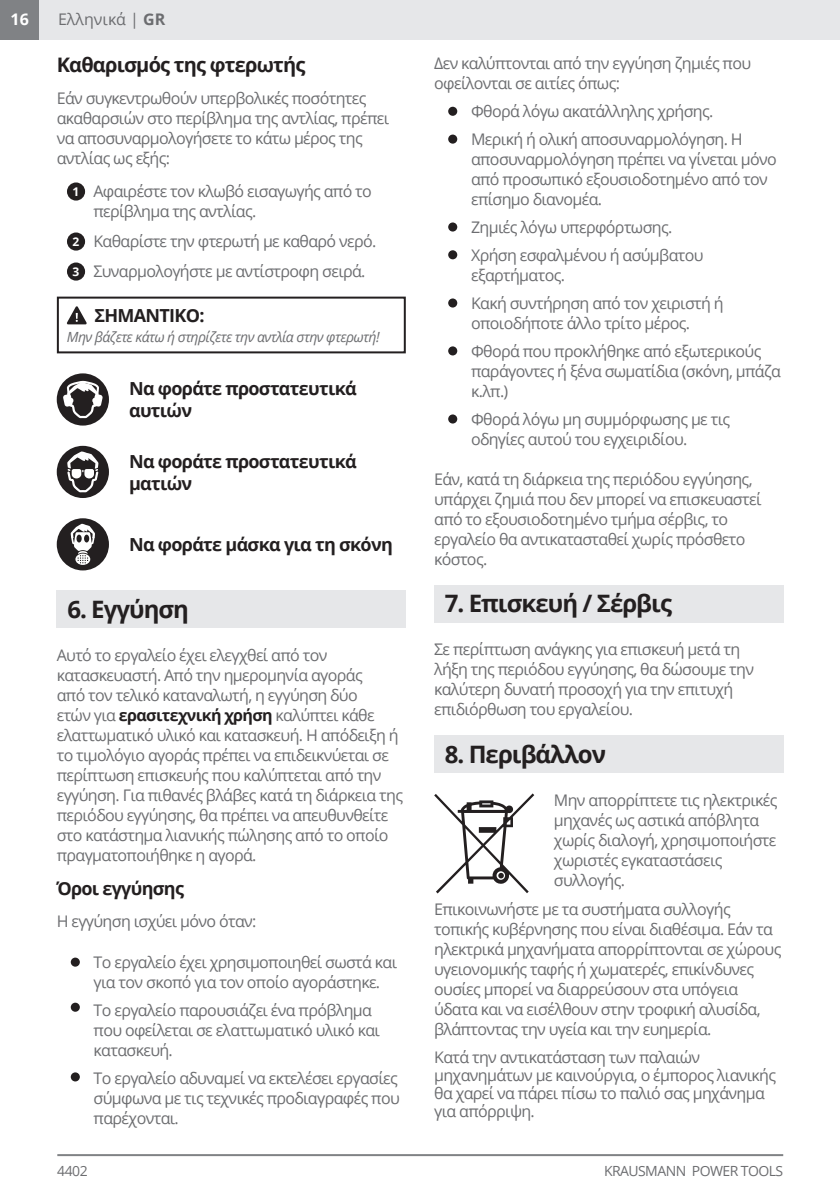
<style>
.page{position:relative;width:840px;height:1191px;background:#fff}
.page>*{position:absolute;margin:0;border:0;box-sizing:border-box;transform-origin:0 0}
.t1{font:700 24px "Open Sans";letter-spacing:-.04em;color:#231f20}
.t2{font:700 20px "Open Sans";letter-spacing:-.04em;color:#231f20}
.t3{font:700 18px/22px "Open Sans";letter-spacing:-.04em;color:#231f20}
.t4{font:16px/20px "Open Sans";letter-spacing:-.04em;color:#6c6d70}
.t5{font:16px "Open Sans";color:#6c6d70}
.t6{font:700 16px "Open Sans";color:#fff}
.t7{font:italic 14px "Open Sans";letter-spacing:-.04em;color:#6c6d70}
.t8{font:14px "Open Sans";letter-spacing:-.04em;color:#6c6d70}
.t9{font:700 12px "Open Sans";color:#fff}
.s1{font-weight:700}
.s2{font-weight:700;color:#231f20}
</style>
<div class="page">
<div style="left:0;top:0;width:40px;height:40px;background:#808285"></div>
<hr style="left:57px;top:1154px;width:725px;height:2px;background:#808285">
<div style="left:40px;top:0;width:799px;height:40px;background:#e6e7e9"></div>
<div style="left:67px;top:182px;width:18px;height:19px;background:#231f20;border-radius:50%"></div>
<div style="left:67px;top:232px;width:18px;height:19px;background:#231f20;border-radius:50%"></div>
<div style="left:67px;top:262px;width:18px;height:19px;background:#231f20;border-radius:50%"></div>
<div style="left:57px;top:373px;width:52px;height:52px;background:#231f20;border-radius:50%"></div>
<svg style="left:63px;top:381px;width:40px;height:37px"></svg>
<div style="left:57px;top:446px;width:52px;height:52px;background:#231f20;border-radius:50%"></div>
<svg style="left:67px;top:451px;width:31px;height:41px"></svg>
<div style="left:57px;top:518px;width:52px;height:52px;background:#231f20;border-radius:50%"></div>
<svg style="left:71px;top:524px;width:24px;height:41px"></svg>
<div style="left:57px;top:297px;width:348px;height:56px;border:2px solid #231f20"></div>
<svg style="left:67px;top:306px;width:20px;height:18px"></svg>
<div style="left:57px;top:590px;width:348px;height:38px;background:#e6e7e9"></div>
<div style="left:71px;top:957px;width:9px;height:9px;background:#231f20;border-radius:50%"></div>
<div style="left:71px;top:1002px;width:9px;height:9px;background:#231f20;border-radius:50%"></div>
<div style="left:71px;top:1072px;width:9px;height:9px;background:#231f20;border-radius:50%"></div>
<div style="left:434px;top:585px;width:348px;height:38px;background:#e6e7e9"></div>
<div style="left:434px;top:735px;width:348px;height:38px;background:#e6e7e9"></div>
<div style="left:448px;top:135px;width:9px;height:9px;background:#231f20;border-radius:50%"></div>
<div style="left:448px;top:107px;width:9px;height:9px;background:#231f20;border-radius:50%"></div>
<div style="left:448px;top:222px;width:9px;height:9px;background:#231f20;border-radius:50%"></div>
<div style="left:448px;top:250px;width:9px;height:9px;background:#231f20;border-radius:50%"></div>
<div style="left:448px;top:298px;width:9px;height:9px;background:#231f20;border-radius:50%"></div>
<div style="left:448px;top:346px;width:9px;height:9px;background:#231f20;border-radius:50%"></div>
<div style="left:448px;top:414px;width:9px;height:9px;background:#231f20;border-radius:50%"></div>
<svg style="left:434px;top:793px;width:100px;height:100px"></svg>
<p class="t6" style="left:11px;top:8px;width:20px">16</p>
<p class="t5" style="left:58px;top:8px;width:109px">Ελληνικά | <span class="s1">GR</span></p>
<p class="t2" style="left:57px;top:51px;width:250px">Καθαρισμός της φτερωτής</p>
<p class="t4" style="left:57px;top:88px;width:334px">Εάν συγκεντρωθούν υπερβολικές ποσότητες ακαθαρσιών στο περίβλημα της αντλίας, πρέπει να αποσυναρμολογήσετε το κάτω μέρος της αντλίας ως εξής:</p>
<p class="t4" style="left:93px;top:180px;width:280px">Αφαιρέστε τον κλωβό εισαγωγής από το περίβλημα της αντλίας.</p>
<p class="t4" style="left:93px;top:225px;width:284px;line-height:30px">Καθαρίστε την φτερωτή με καθαρό νερό.<br>Συναρμολογήστε με αντίστροφη σειρά.</p>
<p class="t9" style="left:73px;top:183px;width:8px">1</p>
<p class="t9" style="left:73px;top:233px;width:8px">2</p>
<p class="t9" style="left:73px;top:263px;width:8px">3</p>
<p class="t3" style="left:95px;top:304px;width:111px">ΣΗΜΑΝΤΙΚΟ:</p>
<p class="t7" style="left:67px;top:328px;width:314px">Μην βάζετε κάτω ή στηρίζετε την αντλία στην φτερωτή!</p>
<p class="t3" style="left:129px;top:377px;width:229px">Να φοράτε προστατευτικά αυτιών</p>
<p class="t3" style="left:129px;top:450px;width:229px">Να φοράτε προστατευτικά ματιών</p>
<p class="t3" style="left:129px;top:533px;width:265px">Να φοράτε μάσκα για τη σκόνη</p>
<h1 class="t1" style="left:67px;top:592px;width:123px">6. Εγγύηση</h1>
<p class="t4" style="left:57px;top:644px;width:347px">Αυτό το εργαλείο έχει ελεγχθεί από τον κατασκευαστή. Από την ημερομηνία αγοράς<br>από τον τελικό καταναλωτή, η εγγύηση δύο<br>ετών για <span class="s2">ερασιτεχνική χρήση</span> καλύπτει κάθε ελαττωματικό υλικό και κατασκευή. Η απόδειξη ή το τιμολόγιο αγοράς πρέπει να επιδεικνύεται σε περίπτωση επισκευής που καλύπτεται από την εγγύηση. Για πιθανές βλάβες κατά τη διάρκεια της περιόδου εγγύησης, θα πρέπει να απευθυνθείτε στο κατάστημα λιανικής πώλησης από το οποίο πραγματοποιήθηκε η αγορά.</p>
<p class="t3" style="left:57px;top:876px;width:129px">Όροι εγγύησης</p>
<p class="t4" style="left:57px;top:910px;width:201px">Η εγγύηση ισχύει μόνο όταν:</p>
<p class="t4" style="left:94px;top:951px;width:305px">Tο εργαλείο έχει χρησιμοποιηθεί σωστά και για τον σκοπό για τον οποίο αγοράστηκε.</p>
<p class="t4" style="left:94px;top:999px;width:287px">Tο εργαλείο παρουσιάζει ένα πρόβλημα που οφείλεται σε ελαττωματικό υλικό και κατασκευή.</p>
<p class="t4" style="left:94px;top:1067px;width:307px;text-align:justify">Το εργαλείο αδυναμεί να εκτελέσει εργασίες σύμφωνα με τις τεχνικές προδιαγραφές που παρέχονται.</p>
<p class="t4" style="left:434px;top:53px;width:318px">Δεν καλύπτονται από την εγγύηση ζημιές που οφείλονται σε αιτίες όπως:</p>
<p class="t4" style="left:471px;top:97px;width:273px;line-height:28px">Φθορά λόγω ακατάλληλης χρήσης.<br>Μερική ή ολική αποσυναρμολόγηση. Η</p>
<p class="t4" style="left:471px;top:149px;width:307px">αποσυναρμολόγηση πρέπει να γίνεται μόνο από προσωπικό εξουσιοδοτημένο από τον επίσημο διανομέα.</p>
<p class="t4" style="left:471px;top:213px;width:234px;line-height:28px">Ζημιές λόγω υπερφόρτωσης.<br>Xρήση εσφαλμένου ή ασύμβατου</p>
<p class="t4" style="left:471px;top:261px;width:254px;line-height:28px">εξαρτήματος.<br>Kακή συντήρηση από τον χειριστή ή</p>
<p class="t4" style="left:471px;top:309px;width:292px;line-height:28px">οποιοδήποτε άλλο τρίτο μέρος.<br>Φθορά που προκλήθηκε από εξωτερικούς</p>
<p class="t4" style="left:471px;top:361px;width:311px">παράγοντες ή ξένα σωματίδια (σκόνη, μπάζα κ.λπ.)</p>
<p class="t4" style="left:471px;top:409px;width:260px">Φθορά λόγω μη συμμόρφωσης με τις οδηγίες αυτού του εγχειριδίου.</p>
<p class="t4" style="left:434px;top:469px;width:328px">Εάν, κατά τη διάρκεια της περιόδου εγγύησης, υπάρχει ζημιά που δεν μπορεί να επισκευαστεί από το εξουσιοδοτημένο τμήμα σέρβις, το εργαλείο θα αντικατασταθεί χωρίς πρόσθετο κόστος.</p>
<h1 class="t1" style="left:444px;top:587px;width:228px">7. Επισκευή / Σέρβις</h1>
<p class="t4" style="left:434px;top:639px;width:321px">Σε περίπτωση ανάγκης για επισκευή μετά τη λήξη της περιόδου εγγύησης, θα δώσουμε την καλύτερη δυνατή προσοχή για την επιτυχή επιδιόρθωση του εργαλείου.</p>
<h1 class="t1" style="left:444px;top:737px;width:163px">8. Περιβάλλον</h1>
<p class="t4" style="left:553px;top:789px;width:225px">Μην απορρίπτετε τις ηλεκτρικές μηχανές ως αστικά απόβλητα χωρίς διαλογή, χρησιμοποιήστε χωριστές εγκαταστάσεις συλλογής.</p>
<p class="t4" style="left:434px;top:898px;width:348px">Επικοινωνήστε με τα συστήματα συλλογής τοπικής κυβέρνησης που είναι διαθέσιμα. Εάν τα ηλεκτρικά μηχανήματα απορρίπτονται σε χώρους υγειονομικής ταφής ή χωματερές, επικίνδυνες ουσίες μπορεί να διαρρεύσουν στα υπόγεια ύδατα και να εισέλθουν στην τροφική αλυσίδα, βλάπτοντας την υγεία και την ευημερία.</p>
<p class="t4" style="left:434px;top:1047px;width:343px;line-height:18px">Κατά την αντικατάσταση των παλαιών μηχανημάτων με καινούργια, ο έμπορος λιανικής θα χαρεί να πάρει πίσω το παλιό σας μηχάνημα για απόρριψη.</p>
<p class="t8" style="left:57px;top:1161px;width:32px">4402</p>
<p class="t8" style="left:603px;top:1161px;width:181px">KRAUSMANN POWER TOOLS</p>
</div>
